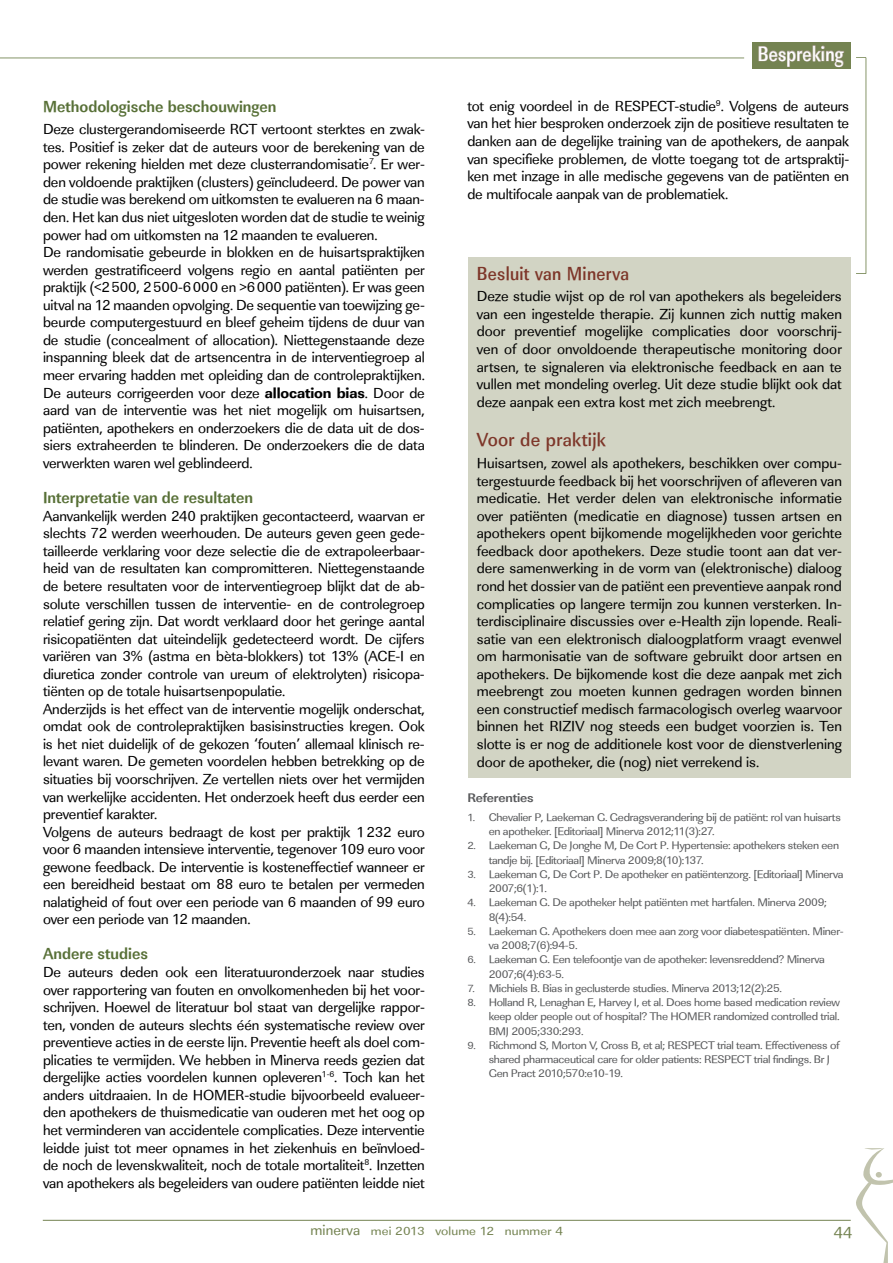
<style>
.page{position:relative;width:893px;height:1263px;background:#fff}
.page>*{position:absolute;margin:0;border:0;box-sizing:border-box;transform-origin:0 0}
.t1{font:500 21.45px "Linear Std Nr";letter-spacing:.015em;color:#fff;scale:.91 1}
.t2{font:500 19.5px "Linear Std Nr";letter-spacing:.015em;color:#7d3629}
.t3{font:500 19.5px "Linear Std Cd";letter-spacing:.015em;color:#7d3629}
.t4{font:700 16.5px "Linear Std Cd";color:#587037}
.t5{font:16.5px "Linear Std";color:#748351}
.t6{font:15px/17.5px "Linear Std";letter-spacing:-.01em;color:#000;text-align:justify}
.t7{font:700 12.9px "Linear Std";letter-spacing:-.015em;color:#58595b;scale:1.05 1}
.t8{font:12.15px "Linear Std";letter-spacing:.01em;color:#748351;scale:1.11 1}
.t9{font:11.4px/14.2px "Linear Std";letter-spacing:-.025em;color:#58595b;scale:1.05 1}
.s1{font-family:"Linear Std Xbold"}
.s2{font-size:10.65px}
.s3{font-size:15px}
</style>
<div class="page">
<hr style="left:43px;top:1220px;width:808px;height:1px;background:#748351">
<div style="left:752px;top:43px;width:98px;height:26px;background:#748351"></div>
<svg style="left:758px;top:45px;width:86px;height:23px"></svg>
<div style="left:468px;top:257px;width:382px;height:521px;background:#d2d4c4"></div>
<hr style="left:0;top:58px;width:744px;height:1px;background:#667942">
<hr style="left:866px;top:58px;width:1px;height:216px;background:#667942">
<svg style="left:856px;top:1148px;width:37px;height:115px"></svg>
<p class="t4" style="left:43px;top:97px;width:235px">Methodologische beschouwingen</p>
<p class="t6" style="left:43px;top:121px;width:383px;text-align:left">Deze clustergerandomiseerde RCT vertoont sterktes en zwak&shy;tes. Positief is zeker dat de auteurs voor de berekening van de power rekening hielden met deze clusterrandomisatie<sup>7</sup>. Er wer&shy;den voldoende praktijken (clusters) geïncludeerd. De power van de studie was berekend om uitkomsten te evalueren na 6 maan&shy;den. Het kan dus niet uitgesloten worden dat de studie te weinig power had om uitkomsten na 12 maanden te evalueren.<br>De randomisatie gebeurde in blokken en de huisartspraktijken werden gestratificeerd volgens regio en aantal patiënten per praktijk (&lt;2500, 2500-6000 en &gt;6000 patiënten). Er was geen uitval na 12 maanden opvolging. De sequentie van toewijzing ge&shy;beurde computergestuurd en bleef geheim tijdens de duur van de studie (concealment of allocation). Niettegenstaande deze inspanning bleek dat de artsencentra in de interventiegroep al meer ervaring hadden met opleiding dan de controlepraktijken.<br>De auteurs corrigeerden voor deze <span class="s1">allocation bias</span>. Door de aard van de interventie was het niet mogelijk om huisartsen, patiënten, apothekers en onderzoekers die de data uit de dos&shy;siers extraheerden te blinderen. De onderzoekers die de data verwerkten waren wel geblindeerd.</p>
<p class="t4" style="left:43px;top:488px;width:212px">Interpretatie van de resultaten</p>
<p class="t6" style="left:43px;top:507px;width:383px;text-align:left">Aanvankelijk werden 240 praktijken gecontacteerd, waarvan er slechts 72 werden weerhouden. De auteurs geven geen gede&shy;tailleerde verklaring voor deze selectie die de extrapoleerbaar&shy;heid van de resultaten kan compromitteren. Niettegenstaande de betere resultaten voor de interventiegroep blijkt dat de ab&shy;solute verschillen tussen de interventie- en de controlegroep relatief gering zijn. Dat wordt verklaard door het geringe aantal risicopatiënten dat uiteindelijk gedetecteerd wordt. De cijfers variëren van 3% (astma en bèta-blokkers) tot 13% (ACE-I en diuretica zonder controle van ureum of elektrolyten) risicopa&shy;tiënten op de totale huisartsenpopulatie.<br>Anderzijds is het effect van de interventie mogelijk onderschat, omdat ook de controlepraktijken basisinstructies kregen. Ook is het niet duidelijk of de gekozen ‘fouten’ allemaal klinisch re&shy;levant waren. De gemeten voordelen hebben betrekking op de situaties bij voorschrijven. Ze vertellen niets over het vermijden van werkelijke accidenten. Het onderzoek heeft dus eerder een preventief karakter.<br>Volgens de auteurs bedraagt de kost per praktijk 1232 euro voor 6 maanden intensieve interventie, tegenover 109 euro voor gewone feedback. De interventie is kosteneffectief wanneer er een bereidheid bestaat om 88 euro te betalen per vermeden nalatigheid of fout over een periode van 6 maanden of 99 euro over een periode van 12 maanden.</p>
<p class="t4" style="left:43px;top:944px;width:107px">Andere studies</p>
<p class="t6" style="left:43px;top:963px;width:383px">De auteurs deden ook een literatuuronderzoek naar studies over rapportering van fouten en onvolkomenheden bij het voor&shy;schrijven. Hoewel de literatuur bol staat van dergelijke rappor&shy;ten, vonden de auteurs slechts één systematische review over preventieve acties in de eerste lijn. Preventie heeft als doel com&shy;plicaties te vermijden. We hebben in Minerva reeds gezien dat dergelijke acties voordelen kunnen opleveren<sup>1-6</sup>. Toch kan het anders uitdraaien. In de HOMER-studie bijvoorbeeld evalueer&shy;den apothekers de thuismedicatie van ouderen met het oog op het verminderen van accidentele complicaties. Deze interventie leidde juist tot meer opnames in het ziekenhuis en beïnvloed&shy;de noch de levenskwaliteit, noch de totale mortaliteit<sup>8</sup>. Inzetten van apothekers als begeleiders van oudere patiënten leidde niet</p>
<h1 class="t1" style="left:758px;top:41px;width:96px">Bespreking</h1>
<p class="t6" style="left:467px;top:97px;width:383px">tot enig voordeel in de RESPECT-studie<sup>9</sup>. Volgens de auteurs van het hier besproken onderzoek zijn de positieve resultaten te danken aan de degelijke training van de apothekers, de aanpak van specifieke problemen, de vlotte toegang tot de artspraktij&shy;ken met inzage in alle medische gegevens van de patiënten en de multifocale aanpak van de problematiek.</p>
<h2 class="t2" style="left:477px;top:261px;width:154px">Besluit van Minerva</h2>
<p class="t6" style="left:477px;top:288px;width:367px">Deze studie wijst op de rol van apothekers als begeleiders van een ingestelde therapie. Zij kunnen zich nuttig maken door preventief mogelijke complicaties door voorschrij&shy;ven of door onvoldoende therapeutische monitoring door artsen, te signaleren via elektronische feedback en aan te vullen met mondeling overleg. Uit deze studie blijkt ook dat deze aanpak een extra kost met zich meebrengt.</p>
<h2 class="t3" style="left:477px;top:428px;width:131px">Voor de praktijk</h2>
<p class="t6" style="left:477px;top:454px;width:367px">Huisartsen, zowel als apothekers, beschikken over compu&shy;tergestuurde feedback bij het voorschrijven of afleveren van medicatie. Het verder delen van elektronische informatie over patiënten (medicatie en diagnose) tussen artsen en apothekers opent bijkomende mogelijkheden voor gerichte feedback door apothekers. Deze studie toont aan dat ver&shy;dere samenwerking in de vorm van (elektronische) dialoog rond het dossier van de patiënt een preventieve aanpak rond complicaties op langere termijn zou kunnen versterken. In&shy;terdisciplinaire discussies over e-Health zijn lopende. Reali&shy;satie van een elektronisch dialoogplatform vraagt evenwel om harmonisatie van de software gebruikt door artsen en apothekers. De bijkomende kost die deze aanpak met zich meebrengt zou moeten kunnen gedragen worden binnen een constructief medisch farmacologisch overleg waarvoor binnen het RIZIV nog steeds een budget voorzien is. Ten slotte is er nog de additionele kost voor de dienstverlening door de apotheker, die (nog) niet verrekend is.</p>
<p class="t7" style="left:467px;top:790px;width:65px">Referenties</p>
<p class="t9" style="left:489px;top:810px;width:337px;text-indent:-21px"><span class="s2">1.</span> Chevalier P, Laekeman G. Gedragsverandering bij de patiënt: rol van huisarts en apotheker. [Editoriaal] Minerva 2012;11(3):27.</p>
<p class="t9" style="left:489px;top:838px;width:335px;text-indent:-21px"><span class="s2">2.</span> Laekeman G, De Jonghe M, De Cort P. Hypertensie: apothekers steken een tandje bij. [Editoriaal] Minerva 2009;8(10):137.</p>
<p class="t9" style="left:489px;top:867px;width:340px;text-indent:-21px"><span class="s2">3.</span> Laekeman G, De Cort P. De apotheker en patiëntenzorg. [Editoriaal] Minerva<br>2007;6(1):1.</p>
<p class="t9" style="left:489px;top:895px;width:324px;text-indent:-21px"><span class="s2">4.</span> Laekeman G. De apotheker helpt patiënten met hartfalen. Minerva 2009;<br>8(4):54.</p>
<p class="t9" style="left:489px;top:924px;width:340px;text-indent:-21px"><span class="s2">5.</span> Laekeman G. Apothekers doen mee aan zorg voor diabetespatiënten. Miner&shy;va 2008;7(6):94-5.</p>
<p class="t9" style="left:489px;top:952px;width:322px;text-indent:-21px"><span class="s2">6.</span> Laekeman G. Een telefoontje van de apotheker: levensreddend? Minerva<br>2007;6(4):63-5.</p>
<p class="t9" style="left:467px;top:981px;width:301px"><span class="s2">7.</span> Michiels B. Bias in geclusterde studies. Minerva 2013;12(2):25.</p>
<p class="t9" style="left:489px;top:995px;width:336px;text-align:justify;text-indent:-21px"><span class="s2">8.</span> Holland R, Lenaghan E, Harvey I, et al. Does home based medication review keep older people out of hospital? The HOMER randomized controlled trial.<br>BMJ 2005;330:293.</p>
<p class="t9" style="left:489px;top:1038px;width:336px;text-indent:-21px"><span class="s2">9.</span> Richmond S, Morton V, Cross B, et al; RESPECT trial team. Effectiveness of shared pharmaceutical care for older patients: RESPECT trial findings. Br J<br>Gen Pract 2010;570:e10-19.</p>
<p class="t8" style="left:310px;top:1224px;width:229px"><span class="s3">minerva</span> mei 2013 volume 12 nummer 4</p>
<p class="t5" style="left:834px;top:1223px;width:20px">44</p>
</div>
